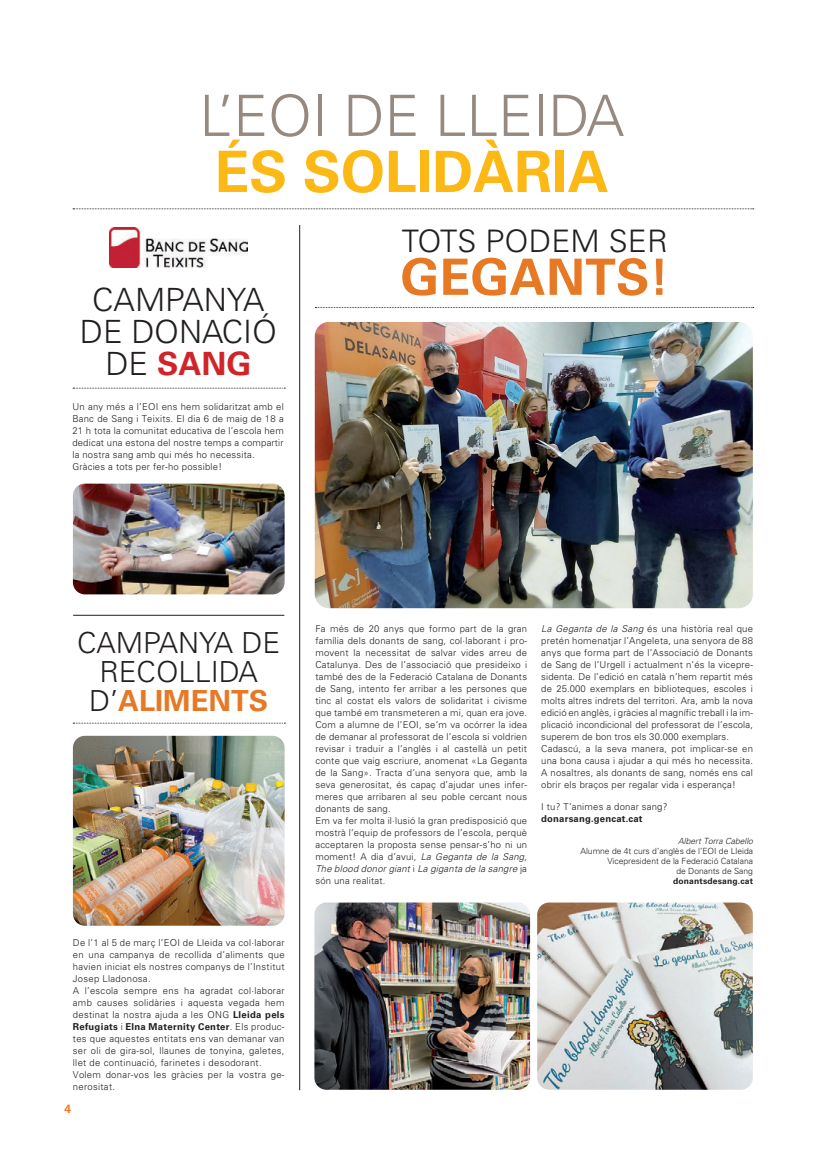
<style>
.page{position:relative;width:823px;height:1163px;background:#fff}
.page>*{position:absolute;margin:0;border:0;box-sizing:border-box;transform-origin:0 0}
.t1{font:300 57px "Univers";letter-spacing:-.005em;color:#968980}
.t2{font:700 57px "Univers";letter-spacing:-.005em;color:#fcb814}
.t3{font:700 50px "Univers";letter-spacing:.005em;color:#e77824}
.t4{font:300 32px/32px "Univers";color:#231f20;text-align:center}
.t5{font:300 31px "Univers";letter-spacing:.005em;color:#231f20}
.t6{font:300 29px/29px "Univers";color:#231f20;text-align:center}
.t7{font:700 12px "Univers";color:#f47b2a}
.t8{font:300 9.5px/12px "Univers";letter-spacing:.02em;color:#231f20}
.t9{font:700 9.5px "Univers";letter-spacing:.02em;color:#231f20}
.t10{font:300 8.5px/10px "Univers";color:#231f20;text-align:right}
.t11{font:italic 300 8.5px "Univers";color:#231f20}
.t12{font:700 8.5px "Univers";letter-spacing:.02em;color:#231f20}
.s1{font-weight:700;color:#d1232a}
.s2{font-weight:700;color:#e77824}
.s3{font-weight:700}
.s4{font-style:italic}
</style>
<div class="page">
<svg style="left:73px;top:208px;width:680px;height:1px"></svg>
<img style="left:109px;top:228px;width:138px;height:39px">
<hr style="left:299px;top:225px;width:1px;height:864px;background:#231f20">
<svg style="left:73px;top:388px;width:212px;height:1px"></svg>
<svg style="left:315px;top:307px;width:438px;height:1px"></svg>
<img style="left:314px;top:322px;width:438px;height:286px">
<img style="left:73px;top:735px;width:211px;height:190px">
<img style="left:537px;top:902px;width:215px;height:187px">
<hr style="left:73px;top:615px;width:211px;height:1px;background:#231f20">
<svg style="left:73px;top:722px;width:212px;height:1px"></svg>
<img style="left:314px;top:902px;width:215px;height:187px">
<img style="left:73px;top:483px;width:211px;height:111px">
<h1 class="t1" style="left:199px;top:81px;width:426px">L’EOI DE LLEIDA</h1>
<h1 class="t2" style="left:214px;top:138px;width:396px">ÉS SOLIDÀRIA</h1>
<h3 class="t4" style="left:80px;top:283px;width:198px">CAMPANYA<br>DE DONACIÓ<br>DE <span class="s1">SANG</span></h3>
<p class="t8" style="left:72px;top:400px;width:213px">Un any més a l’EOI ens hem solidaritzat amb el Banc de Sang i Teixits. El dia 6 de maig de 18 a 21 h tota la comunitat educativa de l’escola hem dedicat una estona del nostre temps a compartir la nostra sang amb qui més ho necessita.<br>Gràcies a tots per fer-ho possible!</p>
<h3 class="t5" style="left:401px;top:222px;width:267px">TOTS PODEM SER</h3>
<h2 class="t3" style="left:400px;top:248px;width:270px">GEGANTS!</h2>
<h3 class="t6" style="left:77px;top:627px;width:204px">CAMPANYA DE<br>RECOLLIDA<br>D’<span class="s2">ALIMENTS</span></h3>
<p class="t8" style="left:73px;top:936px;width:213px">De l’1 al 5 de març l’EOI de Lleida va col·laborar en una campanya de recollida d’aliments que havien iniciat els nostres companys de l’Institut Josep Lladonosa.<br>A l’escola sempre ens ha agradat col·laborar amb causes solidàries i aquesta vegada hem destinat la nostra ajuda a les ONG <span class="s3">Lleida pels Refugiats</span> i <span class="s3">Elna Maternity Center</span>. Els produc&shy;tes que aquestes entitats ens van demanar van ser oli de gira-sol, llaunes de tonyina, galetes, llet de continuació, farinetes i desodorant.<br>Volem donar-vos les gràcies per la vostra ge&shy;nerositat.</p>
<p class="t7" style="left:64px;top:1101px;width:8px">4</p>
<p class="t8" style="left:315px;top:622px;width:213px">Fa més de 20 anys que formo part de la gran família dels donants de sang, col·laborant i pro&shy;movent la necessitat de salvar vides arreu de Catalunya. Des de l’associació que presideixo i també des de la Federació Catalana de Donants de Sang, intento fer arribar a les persones que tinc al costat els valors de solidaritat i civisme que també em transmeteren a mi, quan era jove.<br>Com a alumne de l’EOI, se’m va ocórrer la idea de demanar al professorat de l’escola si voldrien revisar i traduir a l’anglès i al castellà un petit conte que vaig escriure, anomenat «La Geganta de la Sang». Tracta d’una senyora que, amb la seva generositat, és capaç d’ajudar unes infer&shy;meres que arribaren al seu poble cercant nous donants de sang.<br>Em va fer molta il·lusió la gran predisposició que mostrà l’equip de professors de l’escola, perquè acceptaren la proposta sense pensar-s’ho ni un moment! A dia d’avui, <span class="s4">La Geganta de la Sang, The blood donor giant</span> i <span class="s4">La giganta de la sangre</span> ja són una realitat.</p>
<p class="t8" style="left:541px;top:622px;width:213px"><span class="s4">La Geganta de la Sang</span> és una història real que pretén homenatjar l’Angeleta, una senyora de 88 anys que forma part de l’Associació de Donants de Sang de l’Urgell i actualment n’és la vicepre&shy;sidenta. De l’edició en català n’hem repartit més de 25.000 exemplars en biblioteques, escoles i molts altres indrets del territori. Ara, amb la nova edició en anglès, i gràcies al magnífic treball i la im&shy;plicació incondicional del professorat de l’escola, superem de bon tros els 30.000 exemplars.<br>Cadascú, a la seva manera, pot implicar-se en una bona causa i ajudar a qui més ho necessita.<br>A nosaltres, als donants de sang, només ens cal obrir els braços per regalar vida i esperança!</p>
<p class="t8" style="left:541px;top:800px;width:128px">I tu? T’animes a donar sang?</p>
<p class="t9" style="left:541px;top:813px;width:103px">donarsang.gencat.cat</p>
<p class="t11" style="left:678px;top:836px;width:76px">Albert Torra Cabello</p>
<p class="t10" style="left:580px;top:846px;width:174px">Alumne de 4t curs d’anglès de l’EOI de Lleida<br>Vicepresident de la Federació Catalana<br>de Donants de Sang</p>
<p class="t12" style="left:672px;top:876px;width:81px">donantsdesang.cat</p>
</div>
